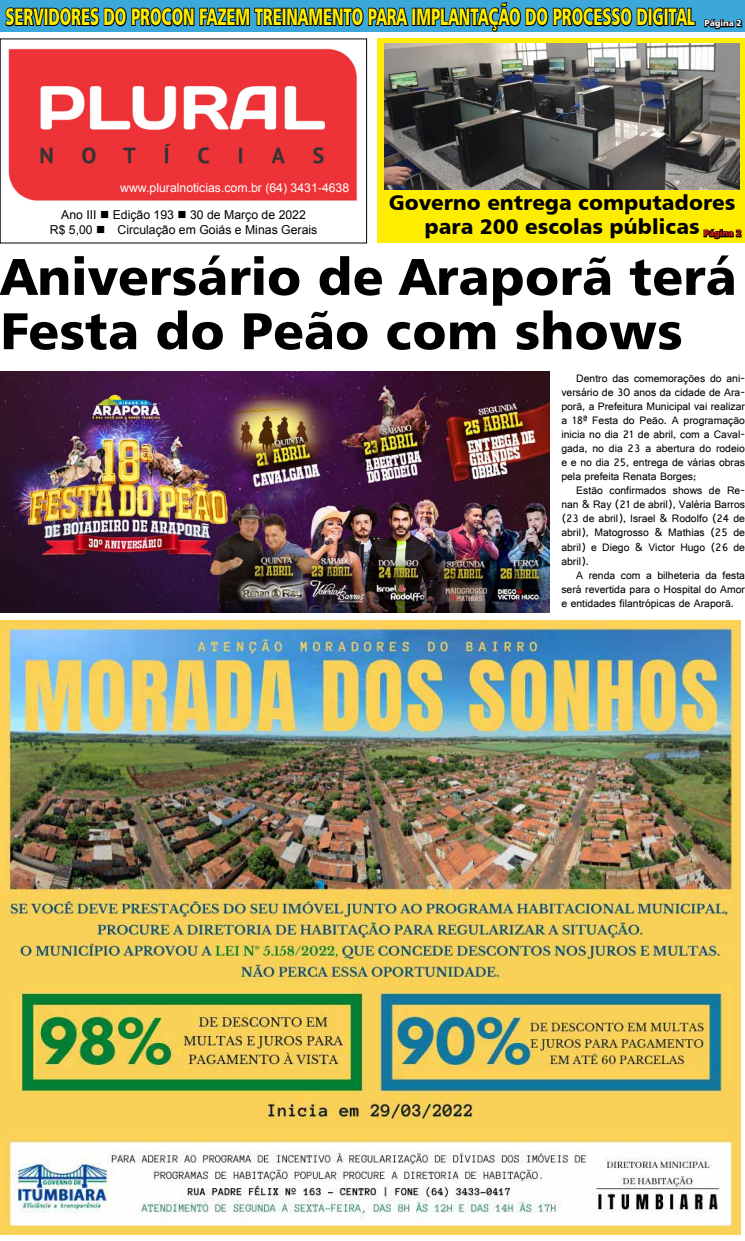
<style>
.page{position:relative;width:745px;height:1241px;background:#fff}
.page>*{position:absolute;margin:0;border:0;box-sizing:border-box;transform-origin:0 0}
.t1{font:51.62px/54.2px "Humanist 777 BT Black B";color:#000}
.t2{font:23.8px "Humanist 777 BT Black B";color:#ffed00;scale:.62 1}
.t3{font:21px/23.6px "Humanist 777 BT Black B";color:#000;text-align:center}
.t4{font:12.25px/14.7px "Arial";color:#000;text-align:center}
.t5{font:12.25px "Arial";color:#fff}
.t6{font:11.38px/14px "Gautami";color:#000;text-align:justify}
.t7{font:8.75px "Humanist 777 BT Black B";color:#e5231b}
.t8{font:8.75px "Humanist 777 BT Black B";color:#fff}
</style>
<div class="page">
<div style="left:377px;top:38px;width:367px;height:205px;background:#ffed00"></div>
<div style="left:0;top:0;width:744px;height:31px;background:#3ba8d9"></div>
<img style="left:8px;top:64px;width:350px;height:136px">
<svg style="left:4px;top:7px;width:405px;height:57px"></svg>
<div style="left:411px;top:8px;width:5px;height:18px;border:2px solid #000"></div>
<svg style="left:415px;top:2px;width:281px;height:30px"></svg>
<svg style="left:703px;top:228px;width:39px;height:12px"></svg>
<img style="left:0;top:620px;width:740px;height:614px">
<svg style="left:704px;top:18px;width:38px;height:12px"></svg>
<img style="left:0;top:371px;width:549px;height:241px">
<img style="left:384px;top:43px;width:355px;height:146px">
<h2 class="t2" style="left:6px;top:2px;width:1112px">SERVIDORES DO PROCON FAZEM TREINAMENTO PARA IMPLANTAÇÃO DO PROCESSO DIGITAL</h2>
<p class="t8" style="left:704px;top:18px;width:39px">Página 2</p>
<p class="t5" style="left:120px;top:179px;width:230px">www.pluralnoticias.com.br (64) 3431-4638</p>
<h3 class="t3" style="left:388px;top:190px;width:347px">Governo entrega computadores para 200 escolas públicas</h3>
<p class="t4" style="left:50px;top:208px;width:269px">Ano III ■ Edição 193 ■ 30 de Março de 2022<br>R$ 5,00 ■ Circulação em Goiás e Minas Gerais</p>
<p class="t7" style="left:703px;top:228px;width:39px">Página 2</p>
<h1 class="t1" style="left:0;top:248px;width:737px">Aniversário de Araporã terá<br>Festa do Peão com shows</h1>
<p class="t6" style="left:561px;top:371px;width:185px;text-indent:15px">Dentro das comemorações do ani&shy;versário de 30 anos da cidade de Ara&shy;porã, a Prefeitura Municipal vai realizar a 18ª Festa do Peão. A programação inicia no dia 21 de abril, com a Caval&shy;gada, no dia 23 a abertura do rodeio e e no dia 25, entrega de várias obras pela prefeita Renata Borges;</p>
<p class="t6" style="left:561px;top:483px;width:185px;text-indent:15px">Estão confirmados shows de Re&shy;nan &amp; Ray (21 de abril), Valéria Barros (23 de abril), Israel &amp; Rodolfo (24 de abril), Matogrosso &amp; Mathias (25 de abril) e Diego &amp; Victor Hugo (26 de abril).</p>
<p class="t6" style="left:561px;top:567px;width:185px;text-indent:15px">A renda com a bilheteria da festa será revertida para o Hospital do Amor e entidades filantrópicas de Araporã.</p>
</div>
